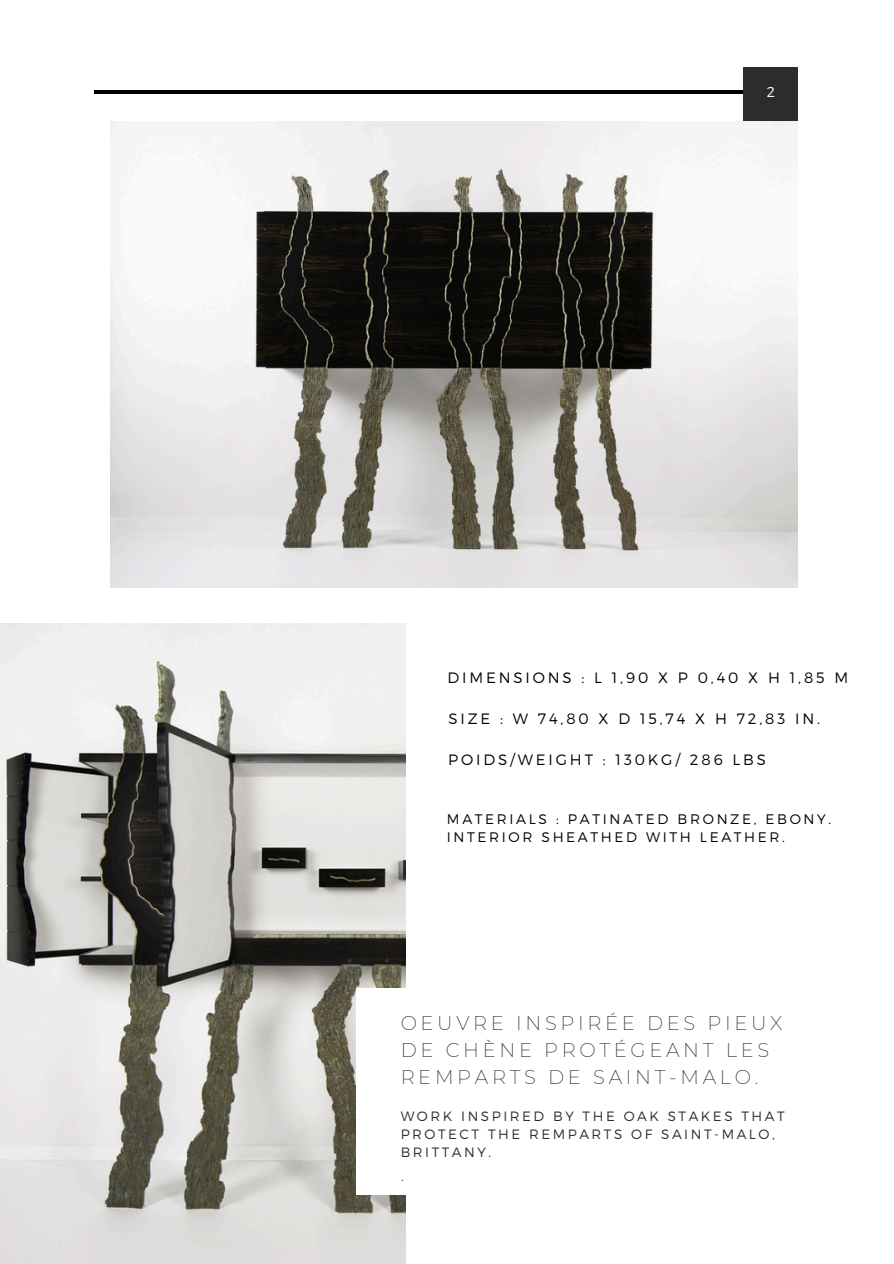
<style>
.page{position:relative;width:894px;height:1264px;background:#fff}
.page>*{position:absolute;margin:0;border:0;box-sizing:border-box;transform-origin:0 0}
.t1{font:200 19.5px/27px "Montserrat";letter-spacing:.19em;color:#2b2c2b}
.t2{font:300 15px "Montserrat";letter-spacing:.19em;color:#000}
.t3{font:300 14.25px "Montserrat";color:#fff}
.t4{font:300 13.8px/18.8px "Montserrat";letter-spacing:.19em;color:#000}
.t5{font:300 13.5px/18px "Montserrat";letter-spacing:.19em;color:#2b2c2b}
</style>
<div class="page">
<hr style="left:94px;top:90px;width:702px;height:3px;background:#000">
<div style="left:742px;top:68px;width:54px;height:53px;background:#2b2c2b"></div>
<img style="left:110px;top:122px;width:687px;height:465px">
<img style="left:0;top:623px;width:406px;height:640px">
<div style="left:356px;top:988px;width:447px;height:206px;background:#fff"></div>
<p class="t3" style="left:766px;top:82px;width:10px">2</p>
<p class="t2" style="left:447px;top:668px;width:402px">DIMENSIONS : L 1,90 X P 0,40 X H 1,85 M</p>
<p class="t2" style="left:448px;top:708px;width:373px">SIZE : W 74,80 X D 15,74 X H 72,83 IN.</p>
<p class="t2" style="left:448px;top:750px;width:319px">POIDS/WEIGHT : 130KG/ 286 LBS</p>
<p class="t4" style="left:447px;top:808px;width:385px">MATERIALS : PATINATED BRONZE, EBONY.<br>INTERIOR SHEATHED WITH LEATHER.</p>
<h2 class="t1" style="left:400px;top:1009px;width:383px">OEUVRE INSPIRÉE DES PIEUX<br>DE CHÈNE PROTÉGEANT LES<br>REMPARTS DE SAINT-MALO.</h2>
<h2 class="t5" style="left:400px;top:1106px;width:385px">WORK INSPIRED BY THE OAK STAKES THAT<br>PROTECT THE REMPARTS OF SAINT-MALO,<br>BRITTANY.</h2>
<h2 class="t1" style="left:400px;top:1160px;width:5px">.</h2>
</div>
